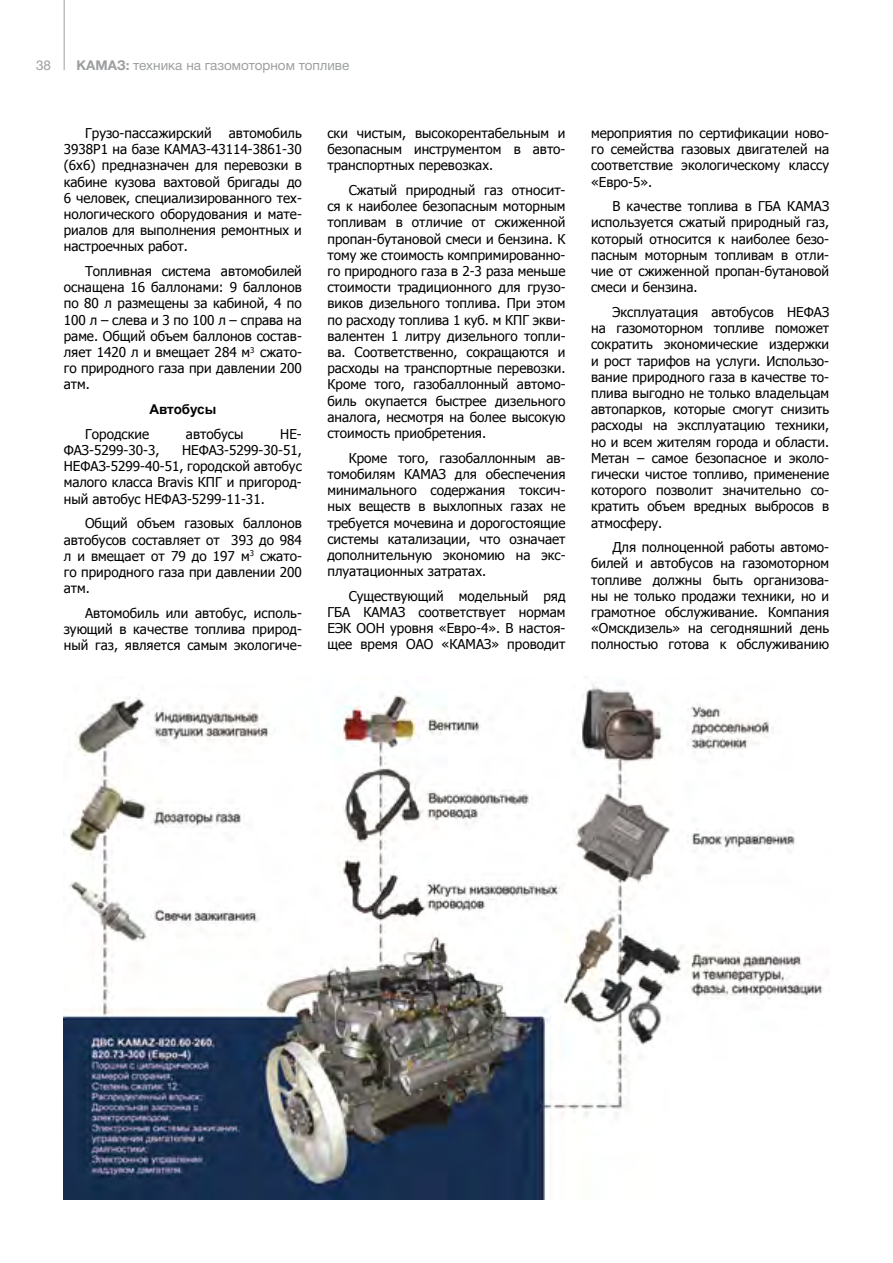
<style>
.page{position:relative;width:893px;height:1263px;background:#fff}
.page>*{position:absolute;margin:0;border:0;box-sizing:border-box;transform-origin:0 0}
.t1{font:13.5px/16.2px "Tahoma";color:#000;text-align:justify}
.t2{font:13.5px "Helvetica 5 Normal";color:#9c9e9f}
.t3{font:700 13.5px "Arial";letter-spacing:-.015em;color:#000}
.s1{font-family:"Helvetica 7 Bold"}
</style>
<div class="page">
<img style="left:64px;top:684px;width:759px;height:515px">
<hr style="left:64px;top:0;width:1px;height:70px;background:#9c9e9f">
<p class="t2" style="left:36px;top:58px;width:17px">38</p>
<p class="t2" style="left:77px;top:58px;width:274px"><span class="s1">КАМАЗ:</span> техника на газомоторном топливе</p>
<p class="t1" style="left:85px;top:124px;width:128px">Грузо-пассажирский</p>
<p class="t1" style="left:64px;top:124px;width:240px;text-indent:165px">автомобиль 3938Р1 на базе КАМАЗ-43114-3861-30 (6х6) предназначен для перевозки в кабине кузова вахтовой бригады до 6 человек, специализированного тех&shy;нологического оборудования и мате&shy;риалов для выполнения ремонтных и настроечных работ.</p>
<p class="t1" style="left:64px;top:262px;width:240px;text-indent:21px">Топливная система автомобилей оснащена 16 баллонами: 9 баллонов по 80 л размещены за кабиной, 4 по 100 л – слева и 3 по 100 л – справа на раме. Общий объем баллонов состав&shy;ляет 1420 л и вмещает 284 м<sup>3</sup> сжато&shy;го природного газа при давлении 200 атм.</p>
<p class="t3" style="left:149px;top:400px;width:68px">Автобусы</p>
<p class="t1" style="left:85px;top:425px;width:66px">Городские</p>
<p class="t1" style="left:186px;top:425px;width:59px">автобусы</p>
<p class="t1" style="left:280px;top:425px;width:23px">НЕ-</p>
<p class="t1" style="left:64px;top:441px;width:97px">ФАЗ-5299-30-3,</p>
<p class="t1" style="left:64px;top:441px;width:240px;text-indent:118px">НЕФАЗ-5299-30-51, НЕФАЗ-5299-40-51, городской автобус малого класса Bravis КПГ и пригород&shy;ный автобус НЕФАЗ-5299-11-31.</p>
<p class="t1" style="left:64px;top:515px;width:240px;text-indent:21px">Общий объем газовых баллонов автобусов составляет от 393 до 984 л и вмещает от 79 до 197 м<sup>3</sup> сжато&shy;го природного газа при давлении 200 атм.</p>
<p class="t1" style="left:64px;top:604px;width:240px;text-indent:21px">Автомобиль или автобус, исполь&shy;зующий в качестве топлива природ&shy;ный газ, является самым экологиче-</p>
<p class="t1" style="left:327px;top:124px;width:240px">ски чистым, высокорентабельным и безопасным инструментом в авто&shy;транспортных перевозках.</p>
<p class="t1" style="left:327px;top:181px;width:240px;text-indent:21px">Сжатый природный газ относит&shy;ся к наиболее безопасным моторным топливам в отличие от сжиженной пропан-бутановой смеси и бензина. К тому же стоимость компримированно&shy;го природного газа в 2-3 раза меньше стоимости традиционного для грузо&shy;виков дизельного топлива. При этом по расходу топлива 1 куб. м КПГ экви&shy;валентен 1 литру дизельного топли&shy;ва. Соответственно, сокращаются и расходы на транспортные перевозки.<br>Кроме того, газобаллонный автомо&shy;биль окупается быстрее дизельного аналога, несмотря на более высокую стоимость приобретения.</p>
<p class="t1" style="left:327px;top:449px;width:240px;text-indent:21px">Кроме того, газобаллонным ав&shy;томобилям КАМАЗ для обеспечения минимального содержания токсич&shy;ных веществ в выхлопных газах не требуется мочевина и дорогостоящие системы катализации, что означает дополнительную экономию на экс&shy;плуатационных затратах.</p>
<p class="t1" style="left:327px;top:587px;width:240px;text-indent:21px">Существующий модельный ряд ГБА КАМАЗ соответствует нормам ЕЭК ООН уровня «Евро-4». В настоя&shy;щее время ОАО «КАМАЗ» проводит</p>
<p class="t1" style="left:591px;top:124px;width:240px">мероприятия по сертификации ново&shy;го семейства газовых двигателей на соответствие экологическому классу «Евро-5».</p>
<p class="t1" style="left:591px;top:198px;width:240px;text-indent:21px">В качестве топлива в ГБА КАМАЗ используется сжатый природный газ, который относится к наиболее безо&shy;пасным моторным топливам в отли&shy;чие от сжиженной пропан-бутановой смеси и бензина.</p>
<p class="t1" style="left:591px;top:303px;width:240px;text-indent:21px">Эксплуатация автобусов НЕФАЗ на газомоторном топливе поможет сократить экономические издержки и рост тарифов на услуги. Использо&shy;вание природного газа в качестве то&shy;плива выгодно не только владельцам автопарков, которые смогут снизить расходы на эксплуатацию техники, но и всем жителям города и области.<br>Метан – самое безопасное и эколо&shy;гически чистое топливо, применение которого позволит значительно со&shy;кратить объем вредных выбросов в атмосферу.</p>
<p class="t1" style="left:591px;top:539px;width:240px;text-indent:21px">Для полноценной работы автомо&shy;билей и автобусов на газомоторном топливе должны быть организова&shy;ны не только продажи техники, но и грамотное обслуживание. Компания «Омскдизель» на сегодняшний день полностью готова к обслуживанию</p>
</div>
